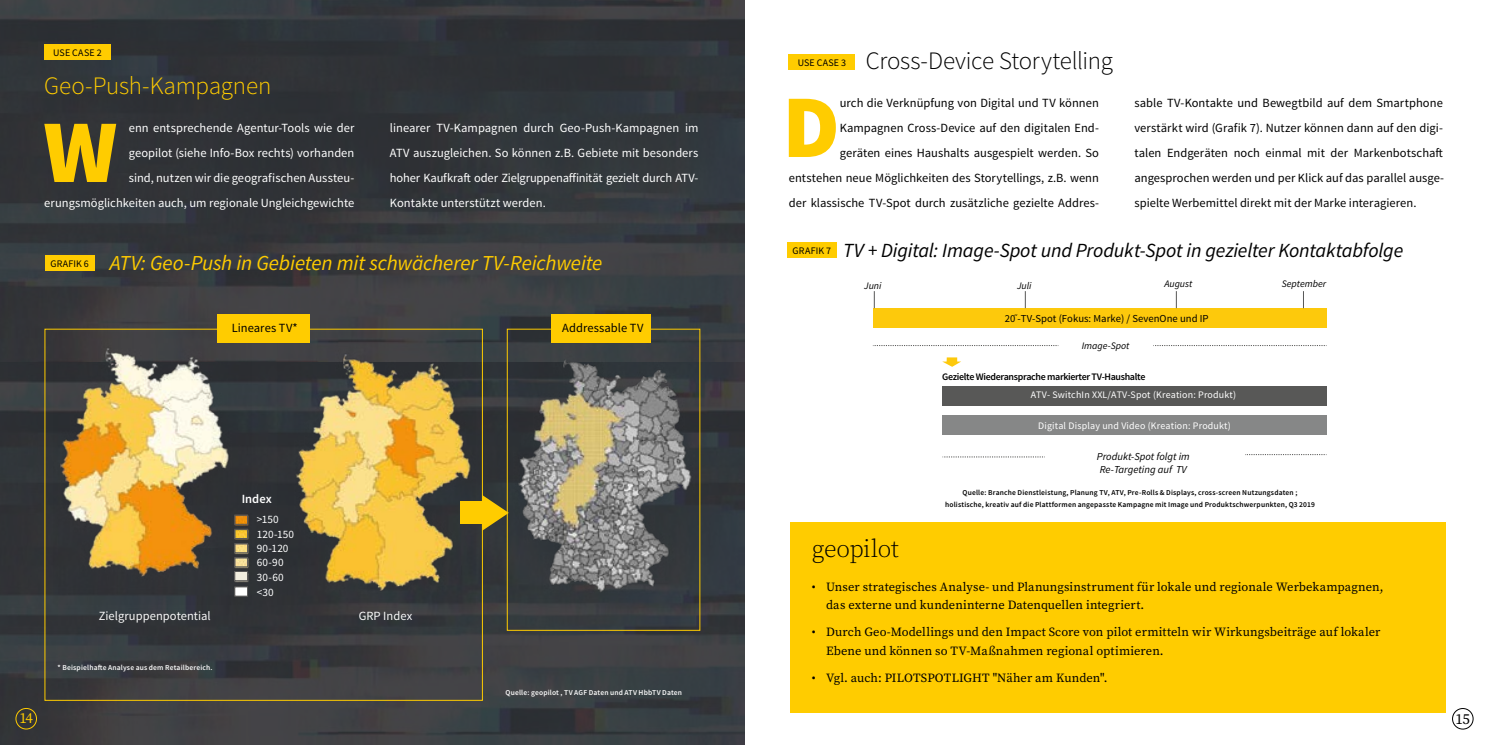
<style>
.page{position:relative;width:1489px;height:745px;background:#fff}
.page>*{position:absolute;margin:0;border:0;box-sizing:border-box;transform-origin:0 0}
.t1{font:900 89.38px "Source Sans Pro";color:#fc0}
.t2{font:300 25px "Source Sans Pro";letter-spacing:-.015em;color:#000}
.t3{font:300 25px "Source Sans Pro";letter-spacing:-.01em;color:#fc0}
.t4{font:300 25px "Source Serif Pro";letter-spacing:-.02em;color:#000}
.t5{font:italic 21.25px "Source Sans Pro";letter-spacing:-.01em;color:#fc0}
.t6{font:italic 20px "Source Sans Pro";letter-spacing:-.01em;color:#000}
.t7{font:15px "Source Serif Pro";color:#fc0}
.t8{font:15px "Source Serif Pro";color:#000}
.t9{font:12.5px/25px "Source Sans Pro";letter-spacing:.005em;color:#000;text-align:right}
.t10{font:12.5px/25px "Source Sans Pro";color:#fff;text-align:right}
.t11{font:12.5px/18.8px "Source Serif Pro";letter-spacing:.005em;color:#000}
.t12{font:12.5px "Source Sans Pro";letter-spacing:.005em;color:#fafafa}
.t13{font:600 12.5px "Source Sans Pro";letter-spacing:.005em;color:#fff}
.t14{font:11.25px/14.5px "Source Sans Pro";letter-spacing:.015em;color:#fff}
.t15{font:10.62px "Source Sans Pro";letter-spacing:.005em;color:#000}
.t16{font:italic 10.62px/12.8px "Source Sans Pro";color:#000}
.t17{font:10px "Source Sans Pro";letter-spacing:.01em;color:#000}
.t18{font:9.88px "Source Sans Pro";letter-spacing:.015em;color:#fff}
.t19{font:600 9.88px "Source Sans Pro";letter-spacing:-.035em;color:#000}
.t20{font:italic 9.88px "Source Sans Pro";color:#000}
.t21{font:600 7.5px/12.5px "Source Sans Pro";letter-spacing:.02em;color:#000;text-align:center}
.t22{font:600 7.5px "Source Sans Pro";letter-spacing:.02em;color:#fafafa}
</style>
<div class="page">
<div style="left:0;top:0;width:744px;height:744px;background:linear-gradient(to right,#36383a,#383c3f)"></div>
<div style="left:789px;top:521px;width:656px;height:191px;background:#fc0"></div>
<div style="left:44px;top:44px;width:67px;height:16px;background:#fc0"></div>
<div style="left:788px;top:54px;width:67px;height:16px;background:#fc0"></div>
<img style="left:277px;top:332px;width:198px;height:272px">
<img style="left:53px;top:332px;width:198px;height:272px">
<div style="left:234px;top:514px;width:14px;height:10px;border:1px solid #595857"></div>
<div style="left:234px;top:528px;width:14px;height:10px;border:1px solid #595857"></div>
<div style="left:234px;top:543px;width:14px;height:9px;border:1px solid #595857"></div>
<div style="left:234px;top:557px;width:14px;height:9px;border:1px solid #595857"></div>
<img style="left:505px;top:342px;width:196px;height:265px">
<div style="left:507px;top:328px;width:193px;height:302px;border:1px solid #fc0"></div>
<div style="left:460px;top:501px;width:23px;height:23px;background:#fc0"></div>
<svg style="left:482px;top:494px;width:27px;height:36px"></svg>
<div style="left:217px;top:314px;width:92px;height:28px;background:#fc0"></div>
<div style="left:551px;top:314px;width:100px;height:28px;background:#fc0"></div>
<div style="left:234px;top:586px;width:14px;height:10px;background:#fff;border:1px solid #595857"></div>
<div style="left:234px;top:570px;width:14px;height:10px;background:#f2eedf;border:1px solid #595857"></div>
<div style="left:45px;top:255px;width:50px;height:16px;background:#fc0"></div>
<div style="left:786px;top:242px;width:50px;height:15px;background:#fc0"></div>
<div style="left:872px;top:308px;width:454px;height:20px;background:#fdc90c"></div>
<div style="left:942px;top:385px;width:384px;height:20px;background:#585857"></div>
<div style="left:942px;top:415px;width:384px;height:19px;background:#868787"></div>
<svg style="left:872px;top:345px;width:186px;height:1px"></svg>
<svg style="left:1153px;top:345px;width:173px;height:1px"></svg>
<svg style="left:1245px;top:454px;width:81px;height:1px"></svg>
<svg style="left:942px;top:456px;width:103px;height:1px"></svg>
<svg style="left:874px;top:291px;width:1px;height:17px"></svg>
<svg style="left:1025px;top:291px;width:1px;height:17px"></svg>
<svg style="left:1176px;top:291px;width:1px;height:17px"></svg>
<svg style="left:1303px;top:291px;width:1px;height:17px"></svg>
<svg style="left:942px;top:357px;width:19px;height:9px"></svg>
<div style="left:1451px;top:707px;width:22px;height:22px;border:1px solid #000;border-radius:50%"></div>
<div style="left:16px;top:707px;width:21px;height:21px;border:1px solid #fc0;border-radius:50%"></div>
<p class="t17" style="left:53px;top:46px;width:50px">USE CASE 2</p>
<h2 class="t3" style="left:44px;top:71px;width:228px">Geo-Push-Kampagnen</h2>
<h1 class="t1" style="left:43px;top:94px;width:75px">W</h1>
<p class="t10" style="left:44px;top:115px;width:311px">enn entsprechende Agentur-Tools wie der<br>geopilot (siehe Info-Box rechts) vorhanden<br>sind, nutzen wir die geografischen Aussteu&shy;erungsmöglichkeiten auch, um regionale Ungleichgewichte</p>
<p class="t10" style="left:390px;top:115px;width:310px;text-align:justify">linearer TV-Kampagnen durch Geo-Push-Kampagnen im ATV auszugleichen. So können z.B. Gebiete mit besonders hoher Kaufkraft oder Zielgruppenaffinität gezielt durch ATV-Kontakte unterstützt werden.</p>
<p class="t17" style="left:50px;top:257px;width:40px">GRAFIK 6</p>
<h3 class="t5" style="left:110px;top:249px;width:494px">ATV: Geo-Push in Gebieten mit schwächerer TV-Reichweite</h3>
<p class="t9" style="left:232px;top:315px;width:68px">Lineares TV*</p>
<p class="t9" style="left:562px;top:315px;width:83px">Addressable TV</p>
<p class="t13" style="left:242px;top:490px;width:32px">Index</p>
<p class="t14" style="left:257px;top:512px;width:39px">&gt;150<br>120-150<br>90-120<br>60-90<br>30-60 &lt;30</p>
<p class="t12" style="left:99px;top:607px;width:113px">Zielgruppenpotential</p>
<p class="t12" style="left:359px;top:607px;width:55px">GRP Index</p>
<p class="t22" style="left:58px;top:662px;width:156px">* Beispielhafte Analyse aus dem Retailbereich.</p>
<p class="t22" style="left:505px;top:687px;width:178px">Quelle: geopilot , TV AGF Daten und ATV HbbTV Daten</p>
<p class="t17" style="left:797px;top:56px;width:50px">USE CASE 3</p>
<h2 class="t2" style="left:865px;top:46px;width:248px">Cross-Device Storytelling</h2>
<h1 class="t1" style="left:782px;top:69px;width:59px">D</h1>
<p class="t9" style="left:788px;top:90px;width:312px">urch die Verknüpfung von Digital und TV können Kampagnen Cross-Device auf den digitalen End-<br>geräten eines Haushalts ausgespielt werden. So entstehen neue Möglichkeiten des Storytellings, z.B. wenn der klassische TV-Spot durch zusätzliche gezielte Addres-</p>
<p class="t9" style="left:1134px;top:90px;width:311px;text-align:justify">sable TV-Kontakte und Bewegtbild auf dem Smartphone verstärkt wird (Grafik 7). Nutzer können dann auf den digi&shy;talen Endgeräten noch einmal mit der Markenbotschaft angesprochen werden und per Klick auf das parallel ausge&shy;spielte Werbemittel direkt mit der Marke interagieren.</p>
<p class="t17" style="left:792px;top:244px;width:40px">GRAFIK 7</p>
<h3 class="t6" style="left:843px;top:238px;width:561px">TV + Digital: Image-Spot und Produkt-Spot in gezielter Kontaktabfolge</h3>
<p class="t20" style="left:864px;top:279px;width:19px">Juni</p>
<p class="t20" style="left:1016px;top:279px;width:16px">Juli</p>
<p class="t20" style="left:1164px;top:277px;width:29px">August</p>
<p class="t20" style="left:1281px;top:277px;width:46px">September</p>
<p class="t15" style="left:1004px;top:311px;width:205px">20̋-TV-Spot (Fokus: Marke) / SevenOne und IP</p>
<p class="t20" style="left:1081px;top:339px;width:49px">Image-Spot</p>
<p class="t19" style="left:942px;top:370px;width:205px">Gezielte Wiederansprache markierter TV-Haushalte</p>
<p class="t18" style="left:1038px;top:419px;width:194px">Digital Display und Video (Kreation: Produkt)</p>
<p class="t18" style="left:1030px;top:389px;width:207px">ATV- SwitchIn XXL/ATV-Spot (Kreation: Produkt)</p>
<p class="t16" style="left:1096px;top:449px;width:94px">Produkt-Spot folgt im<br>Re-Targeting auf TV</p>
<p class="t21" style="left:945px;top:486px;width:371px">Quelle: Branche Dienstleistung, Planung TV, ATV, Pre-Rolls &amp; Displays, cross-screen Nutzungsdaten ; holistische, kreativ auf die Plattformen angepasste Kampagne mit Image und Produktschwerpunkten, Q3 2019</p>
<h2 class="t4" style="left:811px;top:532px;width:89px">geopilot</h2>
<p class="t11" style="left:826px;top:576px;width:559px;text-indent:-14px">• Unser strategisches Analyse- und Planungsinstrument für lokale und regionale Werbekampagnen, das externe und kundeninterne Datenquellen integriert.</p>
<p class="t11" style="left:826px;top:621px;width:556px;text-indent:-14px">• Durch Geo-Modellings und den Impact Score von pilot ermitteln wir Wirkungsbeiträge auf lokaler<br>Ebene und können so TV-Maßnahmen regional optimieren.</p>
<p class="t11" style="left:811px;top:668px;width:297px">• Vgl. auch: PILOTSPOTLIGHT "Näher am Kunden".</p>
<p class="t7" style="left:19px;top:707px;width:15px">14</p>
<p class="t8" style="left:1455px;top:708px;width:16px">15</p>
</div>
